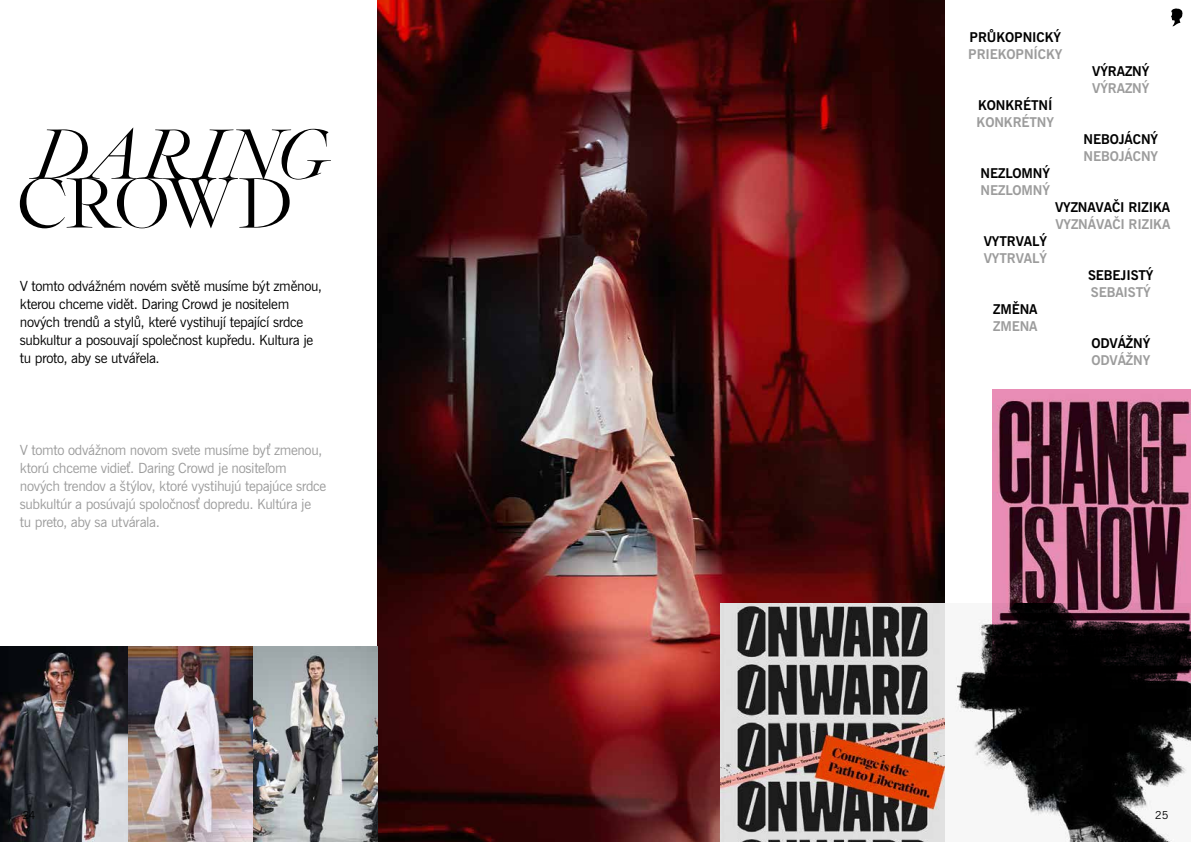
<style>
.page{position:relative;width:1191px;height:842px;background:#fff}
.page>*{position:absolute;margin:0;border:0;box-sizing:border-box;transform-origin:0 0}
.t1{font:14px/18px "News Gothic";letter-spacing:-.025em;color:#9c9c9c}
.t2{font:14px/18px "News Gothic";letter-spacing:-.025em;color:#000}
.t3{font:700 13.5px "News Gothic";letter-spacing:-.01em;color:#000}
.t4{font:700 13.5px "News Gothic";letter-spacing:-.01em;color:#9c9c9c}
.t5{font:11px "News Gothic";color:#000}
</style>
<div class="page">
<img style="left:377px;top:0;width:210px;height:842px">
<svg style="left:20px;top:128px;width:311px;height:100px"></svg>
<img style="left:0;top:646px;width:377px;height:196px">
<img style="left:587px;top:0;width:357px;height:842px">
<img style="left:992px;top:390px;width:199px;height:214px">
<img style="left:720px;top:604px;width:471px;height:238px">
<svg style="left:1171px;top:8px;width:11px;height:18px"></svg>
<p class="t3" style="left:969px;top:28px;width:93px">PRŮKOPNICKÝ</p>
<p class="t4" style="left:968px;top:45px;width:96px">PRIEKOPNÍCKY</p>
<p class="t3" style="left:978px;top:96px;width:76px">KONKRÉTNÍ</p>
<p class="t4" style="left:976px;top:113px;width:79px">KONKRÉTNY</p>
<p class="t3" style="left:980px;top:164px;width:71px">NEZLOMNÝ</p>
<p class="t4" style="left:980px;top:181px;width:71px">NEZLOMNÝ</p>
<p class="t3" style="left:1092px;top:62px;width:58px">VÝRAZNÝ</p>
<p class="t4" style="left:1092px;top:79px;width:58px">VÝRAZNÝ</p>
<p class="t3" style="left:1083px;top:130px;width:76px">NEBOJÁCNÝ</p>
<p class="t4" style="left:1083px;top:147px;width:76px">NEBOJÁCNY</p>
<p class="t3" style="left:1055px;top:198px;width:117px">VYZNAVAČI RIZIKA</p>
<p class="t2" style="left:20px;top:277px;width:304px">V tomto odvážném novém světě musíme být změnou, kterou chceme vidět. Daring Crowd je nositelem nových trendů a stylů, které vystihují tepající srdce subkultur a posouvají společnost kupředu. Kultura je tu proto, aby se utvářela.</p>
<p class="t1" style="left:20px;top:442px;width:308px">V tomto odvážnom novom svete musíme byť zmenou, ktorú chceme vidieť. Daring Crowd je nositeľom nových trendov a štýlov, ktoré vystihujú tepajúce srdce subkultúr a posúvajú spoločnosť dopredu. Kultúra je<br>tu preto, aby sa utvárala.</p>
<p class="t3" style="left:983px;top:232px;width:65px">VYTRVALÝ</p>
<p class="t4" style="left:983px;top:249px;width:65px">VYTRVALÝ</p>
<p class="t3" style="left:993px;top:300px;width:46px">ZMĚNA</p>
<p class="t4" style="left:993px;top:317px;width:46px">ZMENA</p>
<p class="t4" style="left:1055px;top:215px;width:116px">VYZNÁVAČI RIZIKA</p>
<p class="t3" style="left:1088px;top:266px;width:67px">SEBEJISTÝ</p>
<p class="t4" style="left:1091px;top:283px;width:61px">SEBAISTÝ</p>
<p class="t3" style="left:1091px;top:334px;width:60px">ODVÁŽNÝ</p>
<p class="t4" style="left:1091px;top:351px;width:60px">ODVÁŽNY</p>
<p class="t5" style="left:23px;top:808px;width:14px">24</p>
<p class="t5" style="left:1155px;top:808px;width:15px">25</p>
</div>
